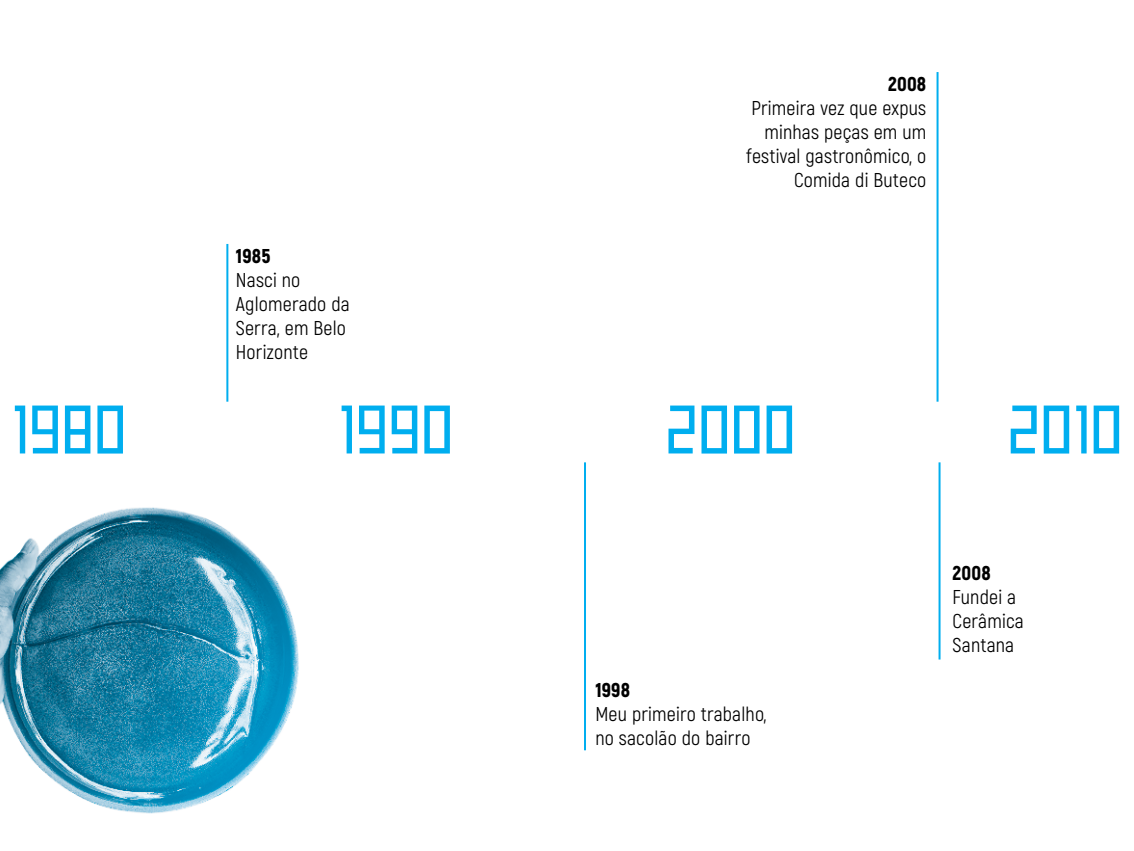
<style>
.page{position:relative;width:1134px;height:851px;background:#fff}
.page>*{position:absolute;margin:0;border:0;box-sizing:border-box;transform-origin:0 0}
.t1{font:78px "Pastelaria";color:#00aeef}
.t2{font:20px/24px "Akrobat";letter-spacing:.01em;color:#000}
.t3{font:900 20px "Akrobat";letter-spacing:.01em;color:#000}
</style>
<div class="page">
<hr style="left:226px;top:244px;width:2px;height:157px;background:#00aeef">
<hr style="left:936px;top:72px;width:2px;height:329px;background:#00aeef">
<hr style="left:938px;top:462px;width:2px;height:197px;background:#00aeef">
<hr style="left:584px;top:462px;width:2px;height:288px;background:#00aeef">
<img style="left:0;top:507px;width:299px;height:307px">
<p class="t3" style="left:236px;top:243px;width:36px">1985</p>
<p class="t2" style="left:236px;top:268px;width:115px">Nasci no<br>Aglomerado da<br>Serra, em Belo<br>Horizonte</p>
<p class="t3" style="left:888px;top:71px;width:40px">2008</p>
<p class="t2" style="left:746px;top:96px;width:182px;text-align:right">Primeira vez que expus minhas peças em um festival gastronômico, o<br>Comida di Buteco</p>
<h1 class="t1" style="left:11px;top:388px;width:117px">1980</h1>
<h1 class="t1" style="left:338px;top:388px;width:117px">1990</h1>
<h1 class="t1" style="left:665px;top:388px;width:132px">2000</h1>
<h1 class="t1" style="left:1007px;top:388px;width:117px">2010</h1>
<p class="t3" style="left:595px;top:676px;width:36px">1998</p>
<p class="t2" style="left:595px;top:701px;width:173px">Meu primeiro trabalho, no sacolão do bairro</p>
<p class="t3" style="left:952px;top:559px;width:40px">2008</p>
<p class="t2" style="left:952px;top:584px;width:73px">Fundei a<br>Cerâmica<br>Santana</p>
</div>
